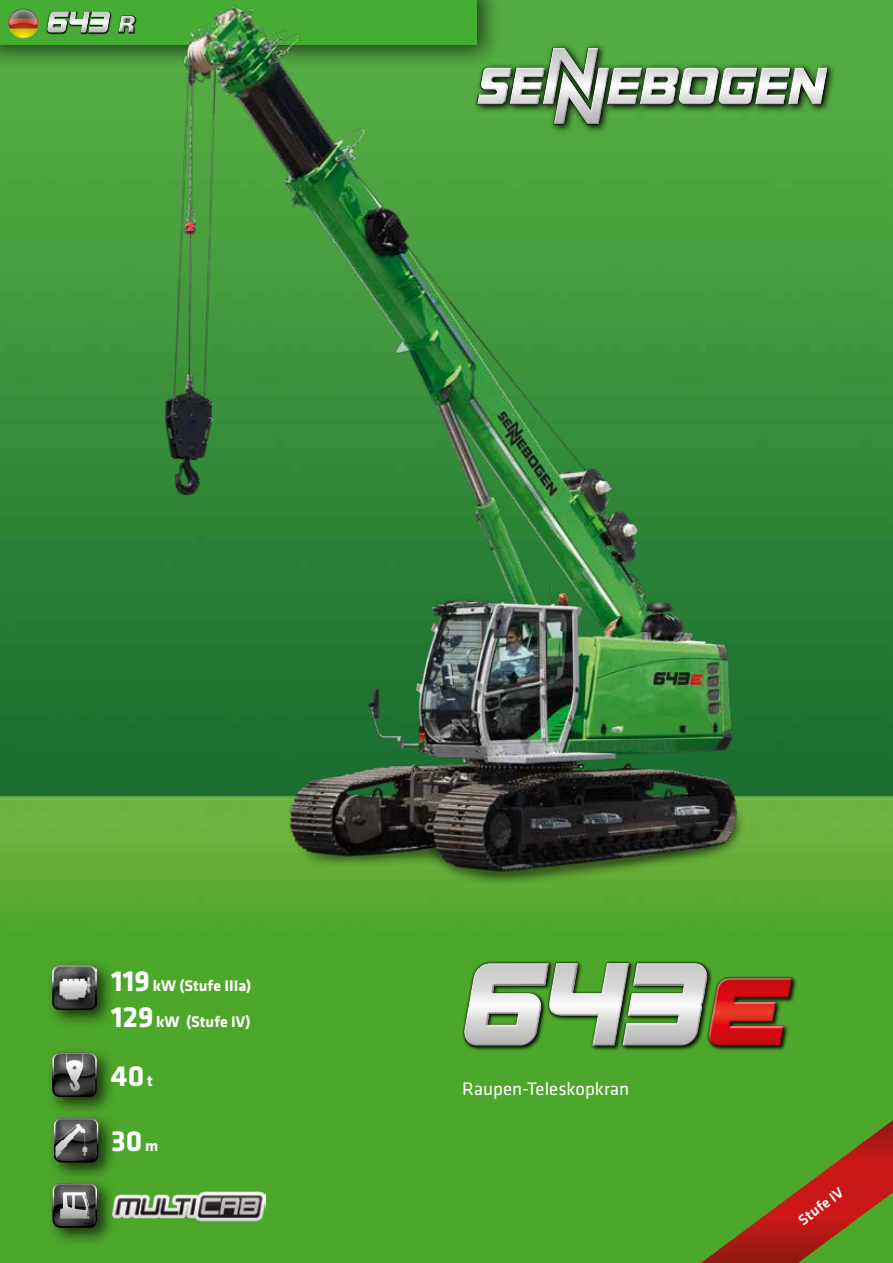
<style>
.page{position:relative;width:893px;height:1263px;background:#fff}
.page>*{position:absolute;margin:0;border:0;box-sizing:border-box;transform-origin:0 0}
.t1{font:700 30.15px "Klavika Basic";color:#fff}
.t2{font:700 30px "Klavika Basic";color:#fff}
.t3{font:18.75px "Klavika Basic";color:#fff}
.t4{font:700 15.9px "Klavika Basic";color:#fff}
.t5{font:500 15.15px "Klavika Basic";color:#fff}
.s1{font-size:30.15px}
.s2{font-size:15.9px}
</style>
<div class="page">
<img style="left:0;top:0;width:893px;height:1263px">
<div style="left:0;top:0;width:502px;height:70px;background:#000;opacity:.6"></div>
<div style="left:0;top:0;width:477px;height:44px;background:#45ac34"></div>
<svg style="left:768px;top:42px;width:68px;height:92px;background:#50a540"></svg>
<div style="left:477px;top:47px;width:351px;height:77px;background:#000;opacity:.5"></div>
<div style="left:47px;top:1177px;width:69px;height:70px;background:#000;opacity:.7"></div>
<svg style="left:53px;top:1183px;width:44px;height:44px;background:#676866"></svg>
<svg style="left:701px;top:1120px;width:192px;height:143px;background:#757123"></svg>
<div style="left:46px;top:959px;width:70px;height:69px;background:#000;opacity:.7"></div>
<img style="left:52px;top:965px;width:45px;height:44px">
<div style="left:48px;top:1112px;width:69px;height:69px;background:#000;opacity:.7"></div>
<svg style="left:54px;top:1118px;width:44px;height:44px;background:#5b5d5a"></svg>
<svg style="left:9px;top:9px;width:29px;height:29px"></svg>
<div style="left:462px;top:961px;width:92px;height:90px;background:#000;opacity:.8"></div>
<div style="left:462px;top:963px;width:88px;height:85px;background:#000;opacity:.7"></div>
<div style="left:621px;top:961px;width:92px;height:90px;background:#000;opacity:.8"></div>
<div style="left:621px;top:967px;width:87px;height:81px;background:#000;opacity:.7"></div>
<div style="left:547px;top:961px;width:87px;height:90px;background:#000;opacity:.8"></div>
<div style="left:547px;top:963px;width:83px;height:85px;background:#000;opacity:.7"></div>
<div style="left:707px;top:977px;width:90px;height:74px;background:#000;opacity:.8"></div>
<div style="left:707px;top:976px;width:88px;height:72px;background:#000;opacity:.65"></div>
<svg style="left:464px;top:963px;width:328px;height:83px"></svg>
<div style="left:706px;top:978px;width:87px;height:70px;background:#000;opacity:.7"></div>
<div style="left:45px;top:10px;width:25px;height:25px;background:#000;opacity:.7"></div>
<svg style="left:47px;top:11px;width:20px;height:22px"></svg>
<div style="left:67px;top:10px;width:24px;height:25px;background:#000;opacity:.7"></div>
<img style="left:111px;top:1183px;width:155px;height:47px">
<div style="left:46px;top:1046px;width:70px;height:70px;background:#000;opacity:.7"></div>
<svg style="left:52px;top:1053px;width:45px;height:44px;background:#5b5d5a"></svg>
<img style="left:85px;top:0;width:683px;height:982px">
<p class="t4" style="left:111px;top:974px;width:142px"><span class="s1">119</span> kW (Stufe IIIa)</p>
<p class="t4" style="left:111px;top:1010px;width:141px"><span class="s1">129</span> kW (Stufe IV)</p>
<h1 class="t1" style="left:111px;top:1054px;width:44px">40 <span class="s2">t</span></h1>
<h2 class="t2" style="left:111px;top:1119px;width:49px">30 <span class="s2">m</span></h2>
<p class="t3" style="left:462px;top:1077px;width:168px">Raupen-Teleskopkran</p>
<p class="t5" style="left:794px;top:1213px;width:54px;rotate:-37deg">Stufe IV</p>
</div>
